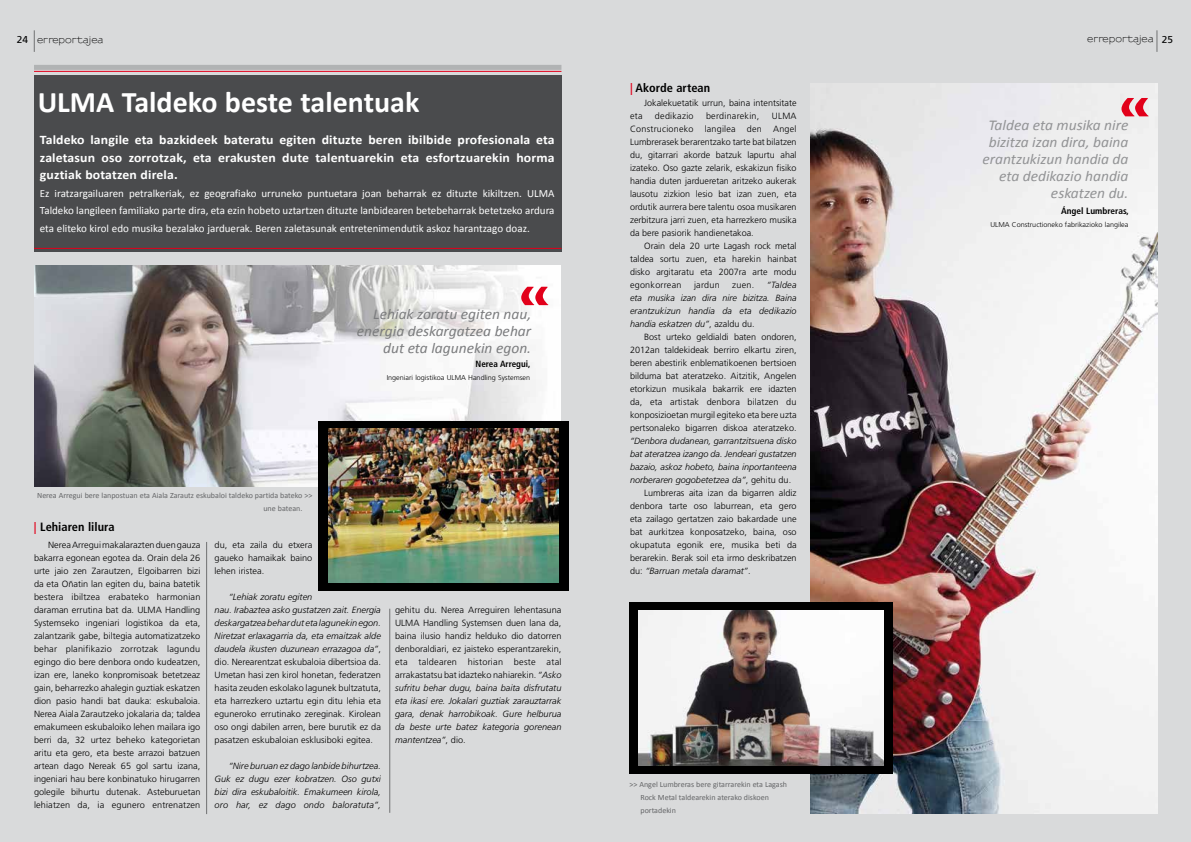
<style>
.page{position:relative;width:1191px;height:842px;background:#d9dadb}
.page>*{position:absolute;margin:0;border:0;box-sizing:border-box;transform-origin:0 0}
.t1{font:700 30px "Calibri";color:#fff}
.t2{font:italic 15px/17px "Calibri";color:#929395;text-align:right}
.t3{font:italic 15px/17px "Calibri";color:#7b7c7e;text-align:right}
.t4{font:700 13px/17.5px "Calibri";letter-spacing:.01em;color:#fff;text-align:justify;scale:1.06 1}
.t5{font:700 condensed 12px "Frutiger LT Std";color:#000}
.t6{font:11px/17.5px "Calibri";color:#fff;text-align:justify}
.t7{font:10px "Frutiger LT Std";color:#000}
.t8{font:300 9px/13px "Frutiger LT Std";color:#000;text-align:justify}
.t9{font:italic 300 9px/13px "Frutiger LT Std";color:#000;text-align:justify}
.t10{font:700 condensed 9px "Frutiger LT Std";color:#000}
.t11{font:600 9px "Sansumi";color:#000}
.t12{font:300 9px "Frutiger LT Std";letter-spacing:.03em;color:#000}
.t13{font:8px/13px "Calibri";color:#646567}
.t14{font:300 7px "Frutiger LT Std";color:#000}
.s1{font-family:"Frutiger LT Std";font-weight:400;font-size:10px}
.s2{color:#e2001a}
.s3{font-style:italic}
.s4{font-style:normal}
</style>
<div class="page">
<svg style="left:1156px;top:30px;width:1px;height:22px"></svg>
<svg style="left:34px;top:30px;width:1px;height:22px"></svg>
<hr style="left:206px;top:542px;width:1px;height:272px;background:#707172">
<div style="left:34px;top:76px;width:527px;height:176px;background:#4a4b4d"></div>
<hr style="left:34px;top:71px;width:527px;height:1px;background:#e2001a">
<div style="left:34px;top:65px;width:527px;height:5px;background:#b1b3b4"></div>
<hr style="left:34px;top:248px;width:527px;height:1px;background:#e2001a">
<img style="left:34px;top:266px;width:526px;height:221px">
<div style="left:318px;top:422px;width:250px;height:169px;background:#000"></div>
<img style="left:328px;top:429px;width:230px;height:153px">
<img style="left:810px;top:84px;width:347px;height:729px">
<div style="left:629px;top:602px;width:264px;height:171px;background:#000"></div>
<img style="left:638px;top:610px;width:246px;height:155px">
<svg style="left:1121px;top:98px;width:27px;height:18px"></svg>
<svg style="left:521px;top:287px;width:27px;height:18px"></svg>
<hr style="left:389px;top:609px;width:1px;height:204px;background:#707172">
<p class="t7" style="left:17px;top:34px;width:13px">24</p>
<p class="t11" style="left:1087px;top:34px;width:87px">erreportajea <span class="s1">25</span></p>
<p class="t11" style="left:37px;top:35px;width:68px">erreportajea</p>
<h1 class="t1" style="left:38px;top:83px;width:383px">ULMA Taldeko beste talentuak</h1>
<h3 class="t4" style="left:40px;top:131px;width:487px">Taldeko langile eta bazkideek bateratu egiten dituzte beren ibilbide profesionala eta zaletasun oso zorrotzak, eta erakusten dute talentuarekin eta esfortzuarekin horma guztiak botatzen direla.</h3>
<p class="t6" style="left:40px;top:184px;width:516px">Ez iratzargailuaren petralkeriak, ez geografiako urruneko puntuetara joan beharrak ez dituzte kikiltzen. ULMA Taldeko langileen familiako parte dira, eta ezin hobeto uztartzen dituzte lanbidearen betebeharrak betetzeko ardura eta eliteko kirol edo musika bezalako jarduerak. Beren zaletasunak entretenimendutik askoz harantzago doaz.</p>
<p class="t13" style="left:263px;top:488px;width:50px;text-indent:-226px">Nerea Arregui bere lanpostuan eta Aiala Zarautz eskubaloi taldeko partida bateko &gt;&gt; une batean.</p>
<h3 class="t5" style="left:34px;top:519px;width:82px"><span class="s2">|</span> Lehiaren lilura</h3>
<h2 class="t3" style="left:357px;top:304px;width:176px">Lehiak zoratu egiten nau, energia deskargatzea behar dut eta lagunekin egon.</h2>
<p class="t10" style="left:475px;top:359px;width:56px">Nerea Arregui,</p>
<p class="t14" style="left:387px;top:374px;width:145px">Ingeniari logistikoa ULMA Handling Systemsen</p>
<p class="t8" style="left:34px;top:539px;width:168px;text-indent:14px">Nerea Arregui makalarazten duen gauza bakarra egonean egotea da. Orain dela 26 urte jaio zen Zarautzen, Elgoibarren bizi da eta Oñatin lan egiten du, baina batetik bestera ibiltzea erabateko harmonian daraman errutina bat da. ULMA Handling Systemseko ingeniari logistikoa da eta, zalantzarik gabe, biltegia automatizatzeko behar planifikazio zorrotzak lagundu egingo dio bere denbora ondo kudeatzen, izan ere, laneko konpromisoak betetzeaz gain, beharrezko ahalegin guztiak eskatzen dion pasio handi bat dauka: eskubaloia.<br>Nerea Aiala Zarautzeko jokalaria da; taldea emakumeen eskubaloiko lehen mailara igo berri da, 32 urtez beheko kategorietan aritu eta gero, eta beste arrazoi batzuen artean dago Nereak 65 gol sartu izana, ingeniari hau bere konbinatuko hirugarren golegile bihurtu dutenak. Asteburuetan lehiatzen da, ia egunero entrenatzen</p>
<p class="t8" style="left:214px;top:539px;width:99px">du, eta zaila du etxera gaueko hamaikak baino lehen iristea.</p>
<p class="t8" style="left:214px;top:591px;width:168px;text-align:left;text-indent:14px"><span class="s3">“Lehiak zoratu egiten<br>nau. Irabaztea asko gustatzen zait. Energia deskargatzea behar dut eta lagunekin egon.<br>Niretzat erlaxagarria da, eta emaitzak alde daudela ikusten duzunean errazagoa da”</span>, dio. Nerearentzat eskubaloia dibertsioa da.<br>Umetan hasi zen kirol honetan, federatzen hasita zeuden eskolako lagunek bultzatuta, eta harrezkero uztartu egin ditu lehia eta eguneroko errutinako zereginak. Kirolean oso ongi dabilen arren, bere burutik ez da pasatzen eskubaloian esklusiboki egitea.</p>
<p class="t9" style="left:214px;top:760px;width:168px;text-indent:14px">“Nire buruan ez dago lanbide bihurtzea.<br>Guk ez dugu ezer kobratzen. Oso gutxi bizi dira eskubaloitik. Emakumeen kirola, oro har, ez dago ondo baloratuta”,</p>
<p class="t8" style="left:395px;top:604px;width:168px">gehitu du. Nerea Arreguiren lehentasuna ULMA Handling Systemsen duen lana da, baina ilusio handiz helduko dio datorren denboraldiari, ez jaisteko esperantzarekin, eta taldearen historian beste atal arrakastatsu bat idazteko nahiarekin. <span class="s3">“Asko sufritu behar dugu, baina baita disfrutatu eta ikasi ere. Jokalari guztiak zarauztarrak gara, denak harrobikoak. Gure helburua da beste urte batez kategoria gorenean mantentzea”</span>, dio.</p>
<h3 class="t5" style="left:630px;top:80px;width:82px"><span class="s2">|</span> Akorde artean</h3>
<p class="t8" style="left:644px;top:97px;width:154px">Jokalekuetatik urrun, baina intentsitate</p>
<p class="t8" style="left:630px;top:110px;width:14px">eta</p>
<p class="t12" style="left:655px;top:111px;width:40px">dedikazio</p>
<p class="t12" style="left:706px;top:111px;width:55px">berdinarekin,</p>
<p class="t8" style="left:630px;top:110px;width:168px;text-indent:142px">ULMA Construcioneko langilea den Angel Lumbrerasek berarentzako tarte bat bilatzen du, gitarrari akorde batzuk lapurtu ahal izateko. Oso gazte zelarik, eskakizun fisiko handia duten jardueretan aritzeko aukerak lausotu zizkion lesio bat izan zuen, eta ordutik aurrera bere talentu osoa musikaren zerbitzura jarri zuen, eta harrezkero musika da bere pasiorik handienetakoa.</p>
<p class="t8" style="left:630px;top:240px;width:168px;text-indent:14px">Orain dela 20 urte Lagash rock metal taldea sortu zuen, eta harekin hainbat disko argitaratu eta 2007ra arte modu egonkorrean</p>
<p class="t9" style="left:630px;top:279px;width:168px;text-indent:137px">“Taldea eta musika izan dira nire bizitza. Baina erantzukizun handia da eta dedikazio handia eskatzen du”<span class="s4">, azaldu du.</span></p>
<p class="t8" style="left:630px;top:331px;width:168px;text-indent:14px">Bost urteko geldialdi baten ondoren, 2012an taldekideak berriro elkartu ziren, beren abestirik enblematikoenen bertsioen bilduma bat ateratzeko. Aitzitik, Angelen etorkizun musikala bakarrik ere idazten da, eta artistak denbora bilatzen du konposizioetan murgil egiteko eta bere uzta pertsonaleko bigarren diskoa ateratzeko.</p>
<p class="t9" style="left:630px;top:435px;width:168px">“Denbora dudanean, garrantzitsuena disko</p>
<p class="t9" style="left:630px;top:448px;width:168px">bat ateratzea izango da. Jendeari gustatzen</p>
<p class="t9" style="left:630px;top:461px;width:168px">bazaio, askoz hobeto, baina inportanteena</p>
<p class="t9" style="left:630px;top:474px;width:163px">norberaren gogobetetzea da”<span class="s4">, gehitu du.</span></p>
<p class="t8" style="left:644px;top:487px;width:154px">Lumbreras aita izan da bigarren aldiz</p>
<p class="t8" style="left:630px;top:500px;width:168px">denbora tarte oso laburrean, eta gero</p>
<p class="t8" style="left:630px;top:513px;width:168px">eta zailago gertatzen zaio bakardade une</p>
<p class="t8" style="left:630px;top:526px;width:168px">bat aurkitzea konposatzeko, baina, oso</p>
<p class="t8" style="left:630px;top:539px;width:168px">okupatuta egonik ere, musika beti da</p>
<p class="t8" style="left:630px;top:552px;width:168px">berarekin. Berak soil eta irmo deskribatzen</p>
<p class="t9" style="left:630px;top:565px;width:122px"><span class="s4">du:</span> “Barruan metala daramat”<span class="s4">.</span></p>
<p class="t8" style="left:694px;top:279px;width:27px">jardun</p>
<p class="t8" style="left:732px;top:279px;width:24px">zuen.</p>
<p class="t13" style="left:640px;top:778px;width:148px;text-indent:-11px">&gt;&gt; Angel Lumbreras bere gitarrarekin eta Lagash<br>Rock Metal taldearekin aterako diskoen portadekin</p>
<h2 class="t2" style="left:982px;top:116px;width:147px">Taldea eta musika nire bizitza izan dira, baina erantzukizun handia da eta dedikazio handia eskatzen du.</h2>
<p class="t10" style="left:1061px;top:205px;width:69px">Ángel Lumbreras,</p>
<p class="t14" style="left:990px;top:220px;width:140px">ULMA Constructioneko fabrikazioko langilea</p>
</div>
